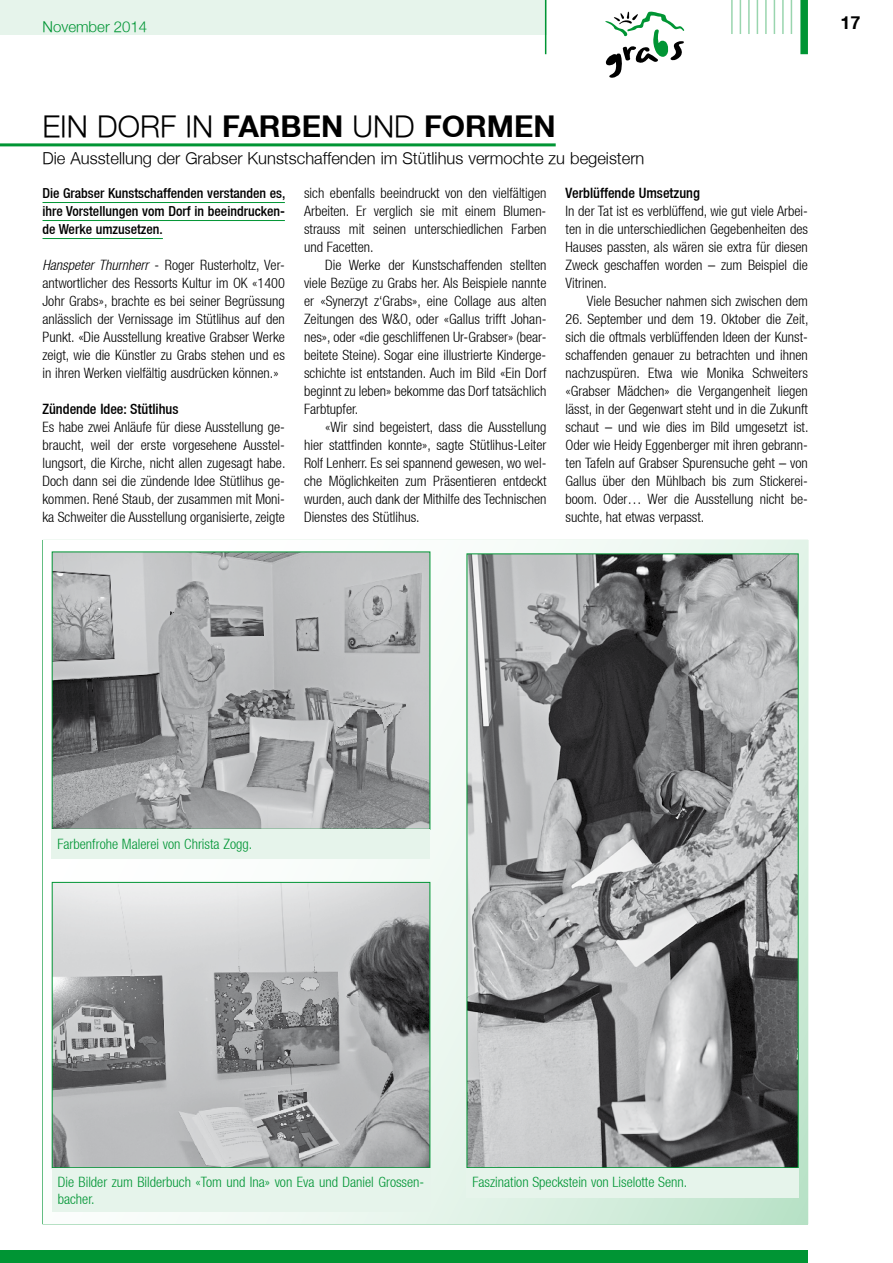
<style>
.page{position:relative;width:893px;height:1263px;background:#fff}
.page>*{position:absolute;margin:0;border:0;box-sizing:border-box;transform-origin:0 0}
.t1{font:300 30px "Helvetica Neue";color:#000}
.t2{font:700 18px "Helvetica Neue CE";color:#000}
.t3{font:300 16.5px "Helvetica Neue";color:#000}
.t4{font:300 15px "Helvetica Neue";color:#009534}
.t5{font:300 condensed 14.25px/18px "Helvetica Neue LT";color:#000;text-align:justify}
.t6{font:300 condensed 14.25px/16.5px "Helvetica Neue LT";color:#009534}
.t7{font:500 condensed 14.25px "Helvetica Neue";color:#000}
.t8{font:500 condensed 13.8px/18px "Helvetica Neue";color:#000;text-align:justify}
.s1{font-family:"Helvetica Neue CE";font-weight:700}
.s2{font-style:italic}
</style>
<div class="page">
<hr style="left:43px;top:202px;width:242px;height:1px;background:#009534">
<hr style="left:43px;top:220px;width:242px;height:1px;background:#009534">
<hr style="left:43px;top:238px;width:120px;height:1px;background:#009534">
<hr style="left:0;top:143px;width:556px;height:3px;background:#009534">
<svg style="left:51px;top:541px;width:756px;height:682px"></svg>
<svg style="left:51px;top:551px;width:380px;height:279px;background:#a4a6a7"></svg>
<svg style="left:51px;top:881px;width:380px;height:287px;background:#acafaf"></svg>
<svg style="left:466px;top:553px;width:333px;height:615px;background:#919394"></svg>
<div style="left:51px;top:830px;width:379px;height:29px;background:#e6f4eb"></div>
<div style="left:52px;top:1168px;width:378px;height:44px;background:#e6f4eb"></div>
<div style="left:466px;top:1168px;width:333px;height:29px;background:#e6f4eb"></div>
<div style="left:0;top:1250px;width:808px;height:13px;background:#009534"></div>
<div style="left:0;top:0;width:546px;height:34px;background:#e6f4eb"></div>
<div style="left:800px;top:0;width:8px;height:54px;background:#009534"></div>
<hr style="left:791px;top:0;width:1px;height:34px;background:#99d5ae">
<hr style="left:782px;top:0;width:2px;height:34px;background:#99d5ae">
<hr style="left:774px;top:0;width:1px;height:34px;background:#99d5ae">
<hr style="left:765px;top:0;width:2px;height:34px;background:#99d5ae">
<hr style="left:757px;top:0;width:1px;height:34px;background:#99d5ae">
<hr style="left:748px;top:0;width:2px;height:34px;background:#99d5ae">
<hr style="left:740px;top:0;width:1px;height:34px;background:#99d5ae">
<hr style="left:731px;top:0;width:2px;height:34px;background:#99d5ae">
<hr style="left:545px;top:0;width:1px;height:54px;background:#009534">
<svg style="left:605px;top:12px;width:79px;height:66px"></svg>
<p class="t4" style="left:43px;top:18px;width:106px">November 2014</p>
<p class="t2" style="left:841px;top:12px;width:21px">17</p>
<h1 class="t1" style="left:43px;top:108px;width:515px">Ein Dorf in <span class="s1">FARBEN</span> und <span class="s1">FORMEN</span></h1>
<p class="t3" style="left:43px;top:148px;width:603px">Die Ausstellung der Grabser Kunstschaffenden im Stütlihus vermochte zu begeistern</p>
<p class="t8" style="left:43px;top:184px;width:244px">Die Grabser Kunstschaffenden verstanden es, ihre Vorstellungen vom Dorf in beeindrucken&shy;de Werke umzusetzen.</p>
<p class="t5" style="left:43px;top:256px;width:244px"><span class="s2">Hanspeter Thurnherr</span> - Roger Rusterholtz, Ver&shy;antwortlicher des Ressorts Kultur im OK «1400<br>Johr Grabs», brachte es bei seiner Begrüssung anlässlich der Vernissage im Stütlihus auf den Punkt. «Die Ausstellung kreative Grabser Werke zeigt, wie die Künstler zu Grabs stehen und es in ihren Werken vielfältig ausdrücken können.»</p>
<p class="t7" style="left:43px;top:400px;width:137px">Zündende Idee: Stütlihus</p>
<p class="t5" style="left:43px;top:418px;width:244px">Es habe zwei Anläufe für diese Ausstellung ge&shy;braucht, weil der erste vorgesehene Ausstel&shy;lungsort, die Kirche, nicht allen zugesagt habe.<br>Doch dann sei die zündende Idee Stütlihus ge&shy;kommen. René Staub, der zusammen mit Moni&shy;ka Schweiter die Ausstellung organisierte, zeigte</p>
<p class="t5" style="left:304px;top:184px;width:244px">sich ebenfalls beeindruckt von den vielfältigen Arbeiten. Er verglich sie mit einem Blumen&shy;strauss mit seinen unterschiedlichen Farben und Facetten.</p>
<p class="t5" style="left:304px;top:256px;width:244px;text-indent:21px">Die Werke der Kunstschaffenden stellten viele Bezüge zu Grabs her. Als Beispiele nannte er «Synerzyt z‘Grabs», eine Collage aus alten Zeitungen des W&amp;O, oder «Gallus trifft Johan&shy;nes», oder «die geschliffenen Ur-Grabser» (bear&shy;beitete Steine). Sogar eine illustrierte Kinderge&shy;schichte ist entstanden. Auch im Bild «Ein Dorf beginnt zu leben» bekomme das Dorf tatsächlich Farbtupfer.</p>
<p class="t5" style="left:304px;top:418px;width:244px;text-indent:21px">«Wir sind begeistert, dass die Ausstellung hier stattfinden konnte», sagte Stütlihus-Leiter Rolf Lenherr. Es sei spannend gewesen, wo wel&shy;che Möglichkeiten zum Präsentieren entdeckt wurden, auch dank der Mithilfe des Technischen Dienstes des Stütlihus.</p>
<p class="t7" style="left:566px;top:184px;width:136px">Verblüffende Umsetzung</p>
<p class="t5" style="left:566px;top:202px;width:244px">In der Tat ist es verblüffend, wie gut viele Arbei&shy;ten in die unterschiedlichen Gegebenheiten des Hauses passten, als wären sie extra für diesen Zweck geschaffen worden – zum Beispiel die Vitrinen.</p>
<p class="t5" style="left:587px;top:292px;width:223px">Viele Besucher nahmen sich zwischen dem</p>
<p class="t5" style="left:566px;top:310px;width:244px">26. September und dem 19. Oktober die Zeit, sich die oftmals verblüffenden Ideen der Kunst&shy;schaffenden genauer zu betrachten und ihnen nachzuspüren. Etwa wie Monika Schweiters «Grabser Mädchen» die Vergangenheit liegen lässt, in der Gegenwart steht und in die Zukunft schaut – und wie dies im Bild umgesetzt ist.<br>Oder wie Heidy Eggenberger mit ihren gebrann&shy;ten Tafeln auf Grabser Spurensuche geht – von Gallus über den Mühlbach bis zum Stickerei&shy;boom. Oder… Wer die Ausstellung nicht be&shy;suchte, hat etwas verpasst.</p>
<p class="t6" style="left:57px;top:835px;width:196px">Farbenfrohe Malerei von Christa Zogg.</p>
<p class="t6" style="left:58px;top:1174px;width:368px">Die Bilder zum Bilderbuch «Tom und Ina» von Eva und Daniel Grossen&shy;bacher.</p>
<p class="t6" style="left:472px;top:1174px;width:216px">Faszination Speckstein von Liselotte Senn.</p>
</div>
